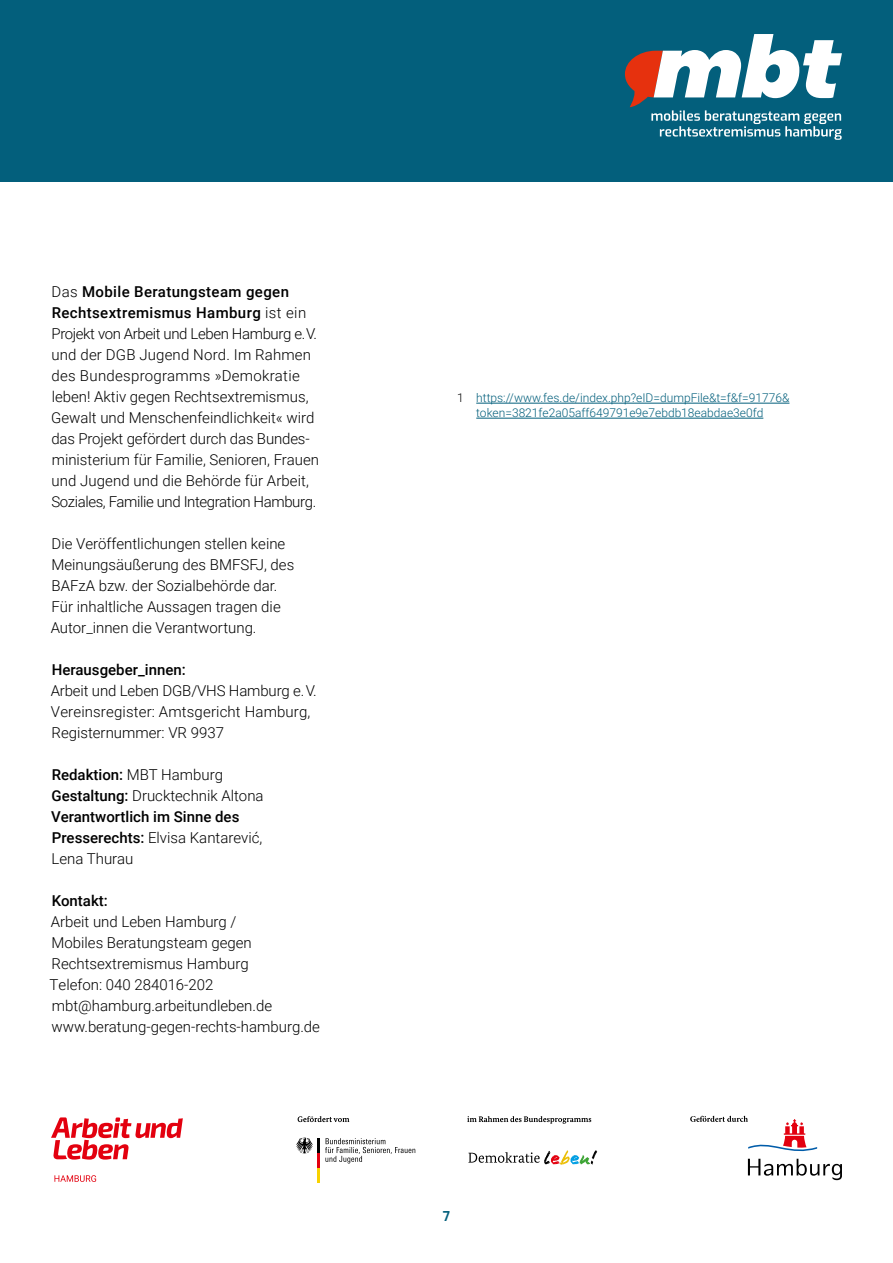
<style>
.page{position:relative;width:893px;height:1263px;background:#fff}
.page>*{position:absolute;margin:0;border:0;box-sizing:border-box;transform-origin:0 0}
.t1{font:300 15px/21px "Roboto";color:#000}
.t2{font:500 15px/21px "Roboto";color:#000}
.t3{font:600 13.5px "Exo";color:#035f7c}
.t4{font:300 12px/15px "Roboto";color:#035f7c;text-align:center}
.s1{font-weight:500}
.s2{font-weight:300}
.s3{color:#000}
</style>
<div class="page">
<div style="left:0;top:0;width:893px;height:182px;background:#035f7c"></div>
<svg style="left:625px;top:34px;width:217px;height:106px"></svg>
<hr style="left:476px;top:403px;width:313px;height:1px;background:#035f7c">
<hr style="left:476px;top:418px;width:287px;height:1px;background:#035f7c">
<svg style="left:296px;top:1137px;width:119px;height:45px"></svg>
<svg style="left:468px;top:1150px;width:129px;height:15px"></svg>
<svg style="left:298px;top:1116px;width:51px;height:6px"></svg>
<svg style="left:467px;top:1116px;width:124px;height:8px"></svg>
<svg style="left:51px;top:1117px;width:132px;height:42px"></svg>
<svg style="left:54px;top:1175px;width:42px;height:7px"></svg>
<svg style="left:690px;top:1116px;width:127px;height:36px"></svg>
<svg style="left:748px;top:1159px;width:94px;height:21px"></svg>
<p class="t1" style="left:51px;top:280px;width:269px">Das <span class="s1">Mobile Beratungsteam gegen Rechtsextremismus Hamburg</span> ist ein Projekt von Arbeit und Leben Hamburg e. V. und der DGB Jugend Nord. Im Rahmen des Bundesprogramms »Demokratie leben! Aktiv gegen Rechtsextremismus, Gewalt und Menschenfeindlichkeit« wird das Projekt gefördert durch das Bundes&shy;ministerium für Familie, Senioren, Frauen und Jugend und die Behörde für Arbeit, Soziales, Familie und Integration Hamburg.</p>
<p class="t1" style="left:51px;top:532px;width:245px">Die Veröffentlichungen stellen keine Meinungsäußerung des BMFSFJ, des BAFzA bzw. der Sozialbehörde dar.<br>Für inhaltliche Aussagen tragen die Autor_innen die Verantwortung.</p>
<p class="t2" style="left:52px;top:658px;width:135px">Herausgeber_innen:</p>
<p class="t1" style="left:51px;top:679px;width:267px">Arbeit und Leben DGB/VHS Hamburg e. V.<br>Vereinsregister: Amtsgericht Hamburg,<br>Registernummer: VR 9937</p>
<p class="t2" style="left:51px;top:763px;width:214px">Redaktion: <span class="s2">MBT Hamburg<br></span>Gestaltung: <span class="s2">Drucktechnik Altona<br></span>Verantwortlich im Sinne des<br>Presserechts: <span class="s2">Elvisa Kantarević,<br>Lena Thurau</span></p>
<p class="t2" style="left:52px;top:889px;width:58px">Kontakt:</p>
<p class="t1" style="left:50px;top:910px;width:272px">Arbeit und Leben Hamburg /<br>Mobiles Beratungsteam gegen<br>Rechtsextremismus Hamburg<br>Telefon: 040 284016-202 mbt@hamburg.arbeitundleben.de www.beratung-gegen-rechts-hamburg.de</p>
<p class="t4" style="left:457px;top:389px;width:334px"><span class="s3">1</span> https://www.fes.de/index.php?eID=dumpFile&amp;t=f&amp;f=91776&amp; token=3821fe2a05aff649791e9e7ebdb18eabdae3e0fd</p>
<p class="t3" style="left:443px;top:1206px;width:9px">7</p>
</div>
